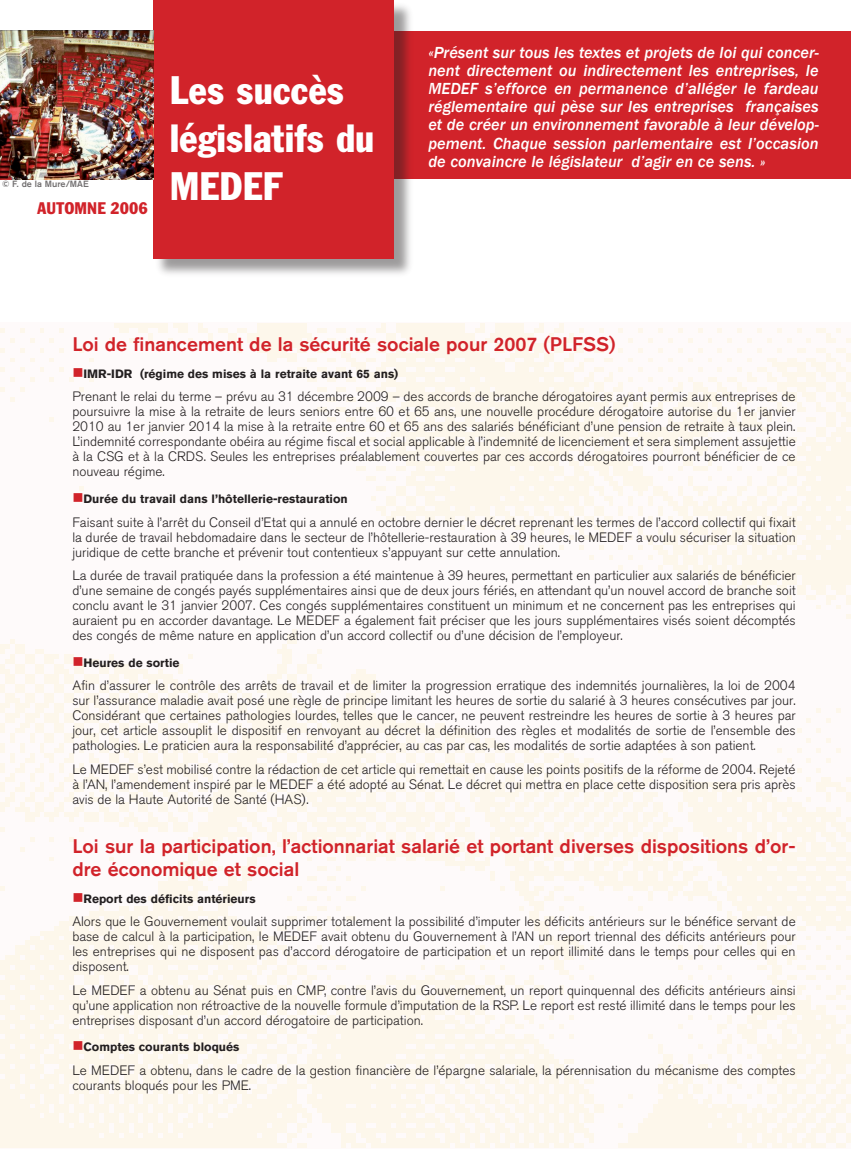
<style>
.page{position:relative;width:851px;height:1149px;background:#fff}
.page>*{position:absolute;margin:0;border:0;box-sizing:border-box;transform-origin:0 0}
.t1{font:condensed 39px/48px "Franklin Gothic BT";color:#fff}
.t2{font:500 19.5px/23.4px "Akzidenz Grotesk BQ";color:#d1232a}
.t3{font:italic 500 16.5px/18px "Franklin Gothic";color:#fff;text-align:justify}
.t4{font:condensed 16.5px "Franklin Gothic BT";letter-spacing:.005em;color:#d1232a}
.t5{font:300 13.5px/15px "Akzidenz Grotesk BQ";color:#231f20;text-align:justify}
.t6{font:700 12px "Akzidenz Grotesk BQ";color:#231f20}
.t7{font:500 9px "Akzidenz Grotesk BQ";color:#231f20}
.s1{color:#d1232a}
</style>
<div class="page">
<div style="left:0;top:31px;width:850px;height:148px;background:#d1232a"></div>
<div style="left:155px;top:2px;width:259px;height:276px;background:#231f20;opacity:.45"></div>
<div style="left:153px;top:0;width:241px;height:258px;background:#d1232a"></div>
<img style="left:0;top:31px;width:153px;height:149px">
<div style="left:0;top:322px;width:850px;height:826px;background:linear-gradient(to right,#fef9f5,#fef9f4)"></div>
<p class="t7" style="left:2px;top:178px;width:88px">© F. de la Mure/MAE</p>
<p class="t4" style="left:38px;top:197px;width:112px">Automne 2006</p>
<h1 class="t1" style="left:170px;top:65px;width:206px">Les succès législatifs du<br>MEDEF</h1>
<p class="t3" style="left:428px;top:44px;width:392px">«Présent sur tous les textes et projets de loi qui concer&shy;nent directement ou indirectement les entreprises, le MEDEF s’efforce en permanence d’alléger le fardeau réglementaire qui pèse sur les entreprises françaises et de créer un environnement favorable à leur dévelop&shy;pement. Chaque session parlementaire est l’occasion de convaincre le législateur d’agir en ce sens. »</p>
<h2 class="t2" style="left:72px;top:332px;width:544px">Loi de financement de la sécurité sociale pour 2007 (PLFSS)</h2>
<p class="t6" style="left:72px;top:366px;width:327px"><span class="s1">■</span>IMR-IDR (régime des mises à la retraite avant 65 ans)</p>
<p class="t5" style="left:72px;top:389px;width:724px">Prenant le relai du terme – prévu au 31 décembre 2009 – des accords de branche dérogatoires ayant permis aux entreprises de poursuivre la mise à la retraite de leurs seniors entre 60 et 65 ans, une nouvelle procédure dérogatoire autorise du 1er janvier 2010 au 1er janvier 2014 la mise à la retraite entre 60 et 65 ans des salariés bénéficiant d’une pension de retraite à taux plein.<br>L’indemnité correspondante obéira au régime fiscal et social applicable à l’indemnité de licenciement et sera simplement assujettie à la CSG et à la CRDS. Seules les entreprises préalablement couvertes par ces accords dérogatoires pourront bénéficier de ce nouveau régime.</p>
<p class="t6" style="left:72px;top:491px;width:277px"><span class="s1">■</span>Durée du travail dans l’hôtellerie-restauration</p>
<p class="t5" style="left:72px;top:514px;width:724px">Faisant suite à l’arrêt du Conseil d’Etat qui a annulé en octobre dernier le décret reprenant les termes de l’accord collectif qui fixait la durée de travail hebdomadaire dans le secteur de l’hôtellerie-restauration à 39 heures, le MEDEF a voulu sécuriser la situation juridique de cette branche et prévenir tout contentieux s’appuyant sur cette annulation.</p>
<p class="t5" style="left:72px;top:568px;width:724px">La durée de travail pratiquée dans la profession a été maintenue à 39 heures, permettant en particulier aux salariés de bénéficier d’une semaine de congés payés supplémentaires ainsi que de deux jours fériés, en attendant qu’un nouvel accord de branche soit conclu avant le 31 janvier 2007. Ces congés supplémentaires constituent un minimum et ne concernent pas les entreprises qui auraient pu en accorder davantage. Le MEDEF a également fait préciser que les jours supplémentaires visés soient décomptés des congés de même nature en application d’un accord collectif ou d’une décision de l’employeur.</p>
<p class="t6" style="left:72px;top:655px;width:109px"><span class="s1">■</span>Heures de sortie</p>
<p class="t5" style="left:72px;top:678px;width:724px">Afin d’assurer le contrôle des arrêts de travail et de limiter la progression erratique des indemnités journalières, la loi de 2004 sur l’assurance maladie avait posé une règle de principe limitant les heures de sortie du salarié à 3 heures consécutives par jour.<br>Considérant que certaines pathologies lourdes, telles que le cancer, ne peuvent restreindre les heures de sortie à 3 heures par jour, cet article assouplit le dispositif en renvoyant au décret la définition des règles et modalités de sortie de l’ensemble des pathologies. Le praticien aura la responsabilité d’apprécier, au cas par cas, les modalités de sortie adaptées à son patient.</p>
<p class="t5" style="left:72px;top:761px;width:724px">Le MEDEF s’est mobilisé contre la rédaction de cet article qui remettait en cause les points positifs de la réforme de 2004. Rejeté à l’AN, l’amendement inspiré par le MEDEF a été adopté au Sénat. Le décret qui mettra en place cette disposition sera pris après avis de la Haute Autorité de Santé (HAS).</p>
<h2 class="t2" style="left:72px;top:833px;width:724px">Loi sur la participation, l’actionnariat salarié et portant diverses dispositions d’or&shy;dre économique et social</h2>
<p class="t6" style="left:72px;top:891px;width:185px"><span class="s1">■</span>Report des déficits antérieurs</p>
<p class="t5" style="left:72px;top:914px;width:724px">Alors que le Gouvernement voulait supprimer totalement la possibilité d’imputer les déficits antérieurs sur le bénéfice servant de base de calcul à la participation, le MEDEF avait obtenu du Gouvernement à l’AN un report triennal des déficits antérieurs pour les entreprises qui ne disposent pas d’accord dérogatoire de participation et un report illimité dans le temps pour celles qui en disposent.</p>
<p class="t5" style="left:72px;top:982px;width:724px">Le MEDEF a obtenu au Sénat puis en CMP, contre l’avis du Gouvernement, un report quinquennal des déficits antérieurs ainsi qu’une application non rétroactive de la nouvelle formule d’imputation de la RSP. Le report est resté illimité dans le temps pour les entreprises disposant d’un accord dérogatoire de participation.</p>
<p class="t6" style="left:72px;top:1039px;width:169px"><span class="s1">■</span>Comptes courants bloqués</p>
<p class="t5" style="left:72px;top:1062px;width:724px">Le MEDEF a obtenu, dans le cadre de la gestion financière de l’épargne salariale, la pérennisation du mécanisme des comptes courants bloqués pour les PME.</p>
</div>
